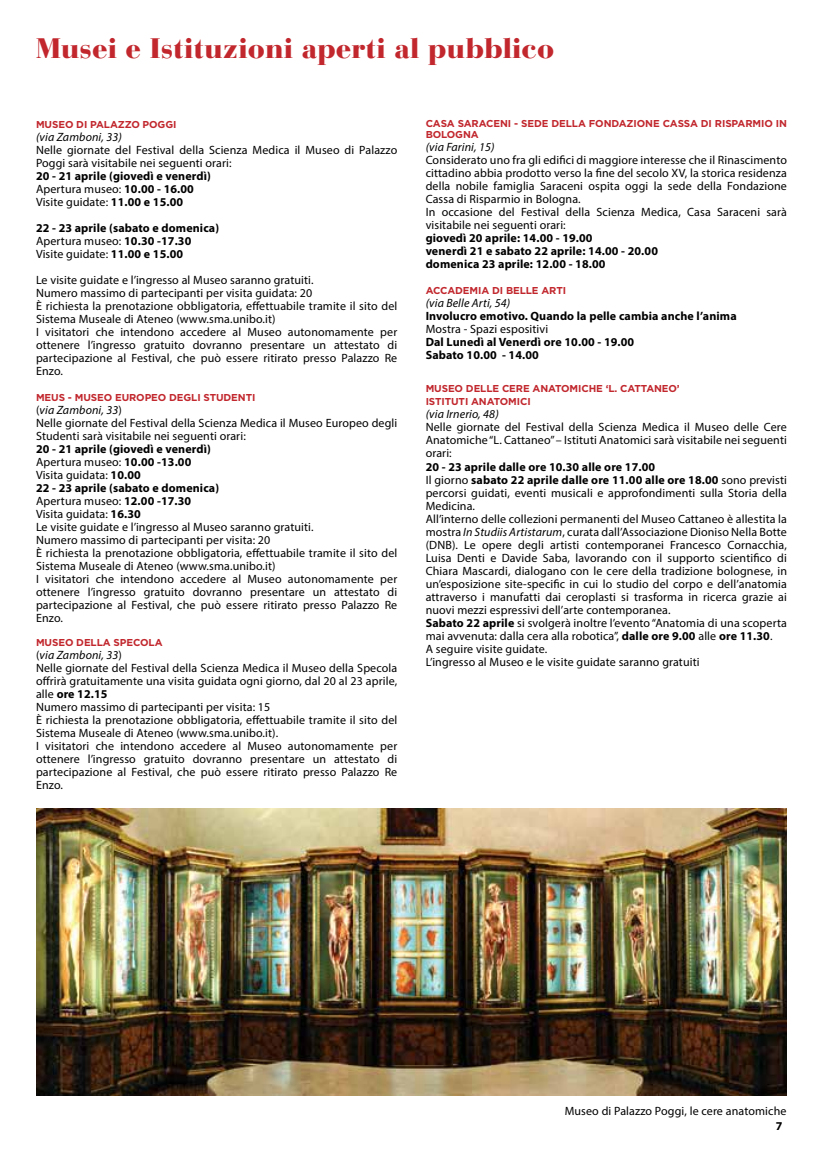
<style>
.page{position:relative;width:823px;height:1157px;background:#fff}
.page>*{position:absolute;margin:0;border:0;box-sizing:border-box;transform-origin:0 0}
.t1{font:900 28px "Bauer Bodoni Std";color:#c1272d}
.t2{font:12px/13px "Myriad Pro";letter-spacing:.01em;color:#000}
.t3{font:700 12px/13px "Myriad Pro";letter-spacing:.01em;color:#000}
.t4{font:italic 12px "Myriad Pro";letter-spacing:.01em;color:#000}
.t5{font:700 10px/11px "Gotham";letter-spacing:-.01em;color:#c1272d}
.s1{font-weight:400}
.s2{font-style:italic}
.s3{font-weight:700}
</style>
<div class="page">
<img style="left:36px;top:808px;width:750px;height:287px">
<h1 class="t1" style="left:36px;top:31px;width:519px">Musei e Istituzioni aperti al pubblico</h1>
<p class="t5" style="left:36px;top:119px;width:142px">MUSEO DI PALAZZO POGGI</p>
<p class="t4" style="left:36px;top:130px;width:87px">(via Zamboni, 33)</p>
<p class="t2" style="left:36px;top:143px;width:362px">Nelle giornate del Festival della Scienza Medica il Museo di Palazzo<br>Poggi sarà visitabile nei seguenti orari:</p>
<p class="t3" style="left:36px;top:169px;width:176px">20 - 21 aprile (giovedì e venerdì)<br><span class="s1">Apertura museo:</span> 10.00 - 16.00<br><span class="s1">Visite guidate:</span> 11.00 e 15.00</p>
<p class="t3" style="left:36px;top:221px;width:184px">22 - 23 aprile (sabato e domenica)<br><span class="s1">Apertura museo:</span> 10.30 -17.30<br><span class="s1">Visite guidate:</span> 11.00 e 15.00</p>
<p class="t2" style="left:36px;top:273px;width:362px">Le visite guidate e l’ingresso al Museo saranno gratuiti.<br>Numero massimo di partecipanti per visita guidata: 20<br>È richiesta la prenotazione obbligatoria, effettuabile tramite il sito del Sistema Museale di Ateneo (www.sma.unibo.it)<br>I visitatori che intendono accedere al Museo autonomamente per ottenere l’ingresso gratuito dovranno presentare un attestato di partecipazione al Festival, che può essere ritirato presso Palazzo Re Enzo.</p>
<p class="t5" style="left:36px;top:392px;width:221px">MEUS - MUSEO EUROPEO DEGLI STUDENTI</p>
<p class="t2" style="left:36px;top:403px;width:362px">(<span class="s2">via Zamboni, 33</span>)<br>Nelle giornate del Festival della Scienza Medica il Museo Europeo degli<br>Studenti sarà visitabile nei seguenti orari:</p>
<p class="t2" style="left:36px;top:442px;width:362px"><span class="s3">20 - 21 aprile (giovedì e venerdì)<br></span>Apertura museo: <span class="s3">10.00 -13.00<br></span>Visita guidata: <span class="s3">10.00<br>22 - 23 aprile (sabato e domenica)<br></span>Apertura museo: <span class="s3">12.00 -17.30<br></span>Visita guidata: <span class="s3">16.30<br></span>Le visite guidate e l’ingresso al Museo saranno gratuiti.<br>Numero massimo di partecipanti per visita: 20<br>È richiesta la prenotazione obbligatoria, effettuabile tramite il sito del Sistema Museale di Ateneo (www.sma.unibo.it)<br>I visitatori che intendono accedere al Museo autonomamente per ottenere l’ingresso gratuito dovranno presentare un attestato di partecipazione al Festival, che può essere ritirato presso Palazzo Re Enzo.</p>
<p class="t5" style="left:36px;top:637px;width:128px">MUSEO DELLA SPECOLA</p>
<p class="t2" style="left:36px;top:648px;width:362px">(<span class="s2">via Zamboni, 33</span>)<br>Nelle giornate del Festival della Scienza Medica il Museo della Specola offrirà gratuitamente una visita guidata ogni giorno, dal 20 al 23 aprile, alle <span class="s3">ore 12.15<br></span>Numero massimo di partecipanti per visita: 15<br>È richiesta la prenotazione obbligatoria, effettuabile tramite il sito del Sistema Museale di Ateneo (www.sma.unibo.it).<br>I visitatori che intendono accedere al Museo autonomamente per ottenere l’ingresso gratuito dovranno presentare un attestato di partecipazione al Festival, che può essere ritirato presso Palazzo Re Enzo.</p>
<p class="t5" style="left:425px;top:118px;width:362px">CASA SARACENI - SEDE DELLA FONDAZIONE CASSA DI RISPARMIO IN<br>BOLOGNA</p>
<p class="t4" style="left:425px;top:140px;width:70px">(via Farini, 15)</p>
<p class="t2" style="left:425px;top:154px;width:362px">Considerato uno fra gli edifici di maggiore interesse che il Rinascimento cittadino abbia prodotto verso la fine del secolo XV, la storica residenza della nobile famiglia Saraceni ospita oggi la sede della Fondazione Cassa di Risparmio in Bologna.<br>In occasione del Festival della Scienza Medica, Casa Saraceni sarà visitabile nei seguenti orari:</p>
<p class="t3" style="left:425px;top:231px;width:234px">giovedì 20 aprile: 14.00 - 19.00<br>venerdì 21 e sabato 22 aprile: 14.00 - 20.00 domenica 23 aprile: 12.00 - 18.00</p>
<p class="t5" style="left:425px;top:285px;width:142px">ACCADEMIA DI BELLE ARTI</p>
<p class="t4" style="left:425px;top:296px;width:86px">(via Belle Arti, 54)</p>
<p class="t3" style="left:425px;top:309px;width:312px">Involucro emotivo. Quando la pelle cambia anche l’anima</p>
<p class="t2" style="left:425px;top:323px;width:124px">Mostra - Spazi espositivi</p>
<p class="t3" style="left:425px;top:335px;width:210px">Dal Lunedì al Venerdì ore 10.00 - 19.00<br>Sabato 10.00 - 14.00</p>
<p class="t5" style="left:425px;top:382px;width:255px;line-height:13px">MUSEO DELLE CERE ANATOMICHE ‘L. CATTANEO’<br>ISTITUTI ANATOMICI</p>
<p class="t4" style="left:425px;top:407px;width:74px">(via Irnerio, 48)</p>
<p class="t2" style="left:425px;top:421px;width:362px;text-align:justify">Nelle giornate del Festival della Scienza Medica il Museo delle Cere Anatomiche “L. Cattaneo” – Istituti Anatomici sarà visitabile nei seguenti orari:</p>
<p class="t2" style="left:425px;top:460px;width:362px"><span class="s3">20 - 23 aprile dalle ore 10.30 alle ore 17.00<br></span>Il giorno <span class="s3">sabato 22 aprile dalle ore 11.00 alle ore 18.00</span> sono previsti percorsi guidati, eventi musicali e approfondimenti sulla Storia della Medicina.<br>All’interno delle collezioni permanenti del Museo Cattaneo è allestita la mostra <span class="s2">In Studiis Artistarum</span>, curata dall’Associazione Dioniso Nella Botte (DNB). Le opere degli artisti contemporanei Francesco Cornacchia, Luisa Denti e Davide Saba, lavorando con il supporto scientifico di Chiara Mascardi, dialogano con le cere della tradizione bolognese, in un’esposizione site-specific in cui lo studio del corpo e dell’anatomia attraverso i manufatti dai ceroplasti si trasforma in ricerca grazie ai nuovi mezzi espressivi dell’arte contemporanea.<br><span class="s3">Sabato 22 aprile</span> si svolgerà inoltre l’evento “Anatomia di una scoperta mai avvenuta: dalla cera alla robotica”, <span class="s3">dalle ore 9.00</span> alle <span class="s3">ore 11.30</span>.<br>A seguire visite guidate.<br>L’ingresso al Museo e le visite guidate saranno gratuiti</p>
<p class="t2" style="left:564px;top:1104px;width:223px">Museo di Palazzo Poggi, le cere anatomiche</p>
<p class="t3" style="left:775px;top:1119px;width:8px">7</p>
</div>
